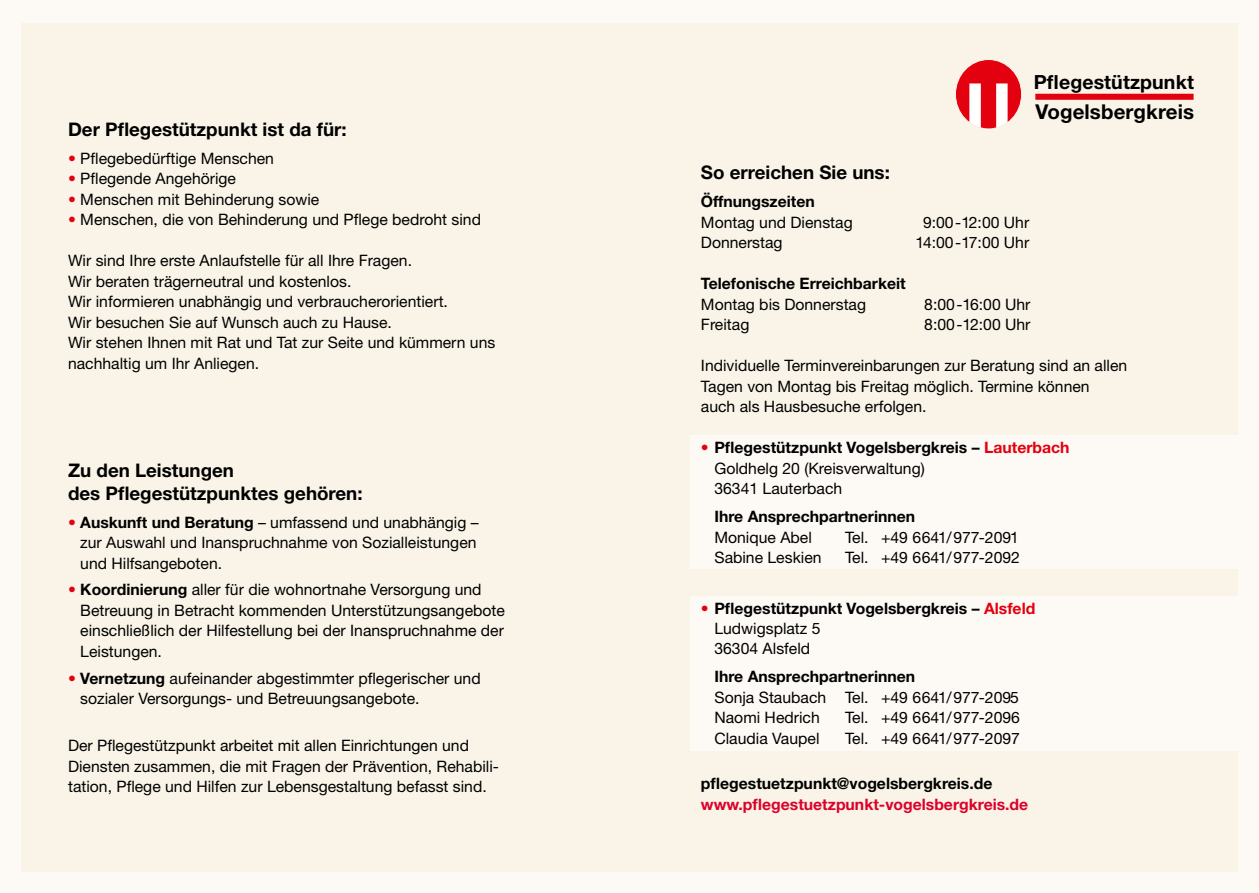
<style>
.page{position:relative;width:1259px;height:893px;background:#fdfaf5}
.page>*{position:absolute;margin:0;border:0;box-sizing:border-box;transform-origin:0 0}
.t1{font:700 20.4px "Helvetica Neue";letter-spacing:.005em;color:#000}
.t2{font:700 19.5px "Helvetica Neue";letter-spacing:.005em;color:#000}
.t3{font:700 18.75px/22.5px "Helvetica Neue";color:#000}
.t4{font:15.75px/20.4px "Helvetica Neue";color:#000}
.t5{font:700 15.75px/20.4px "Helvetica Neue";color:#000}
.t6{font:700 15.75px "Helvetica Neue";color:#db012a}
.s1{color:#e3000f}
.s2{font-weight:700}
.s3{font-weight:700;color:#e3000f}
.s4{font-weight:400;color:#e3000f}
.s5{font-weight:400}
</style>
<div class="page">
<div style="left:21px;top:23px;width:1216px;height:849px;background:#f9f4e7"></div>
<div style="left:691px;top:596px;width:568px;height:154px;background:#fdfaf5"></div>
<div style="left:691px;top:435px;width:568px;height:134px;background:#fdfaf5"></div>
<div style="left:955px;top:60px;width:66px;height:69px;background:#e3000f;border-radius:50%"></div>
<div style="left:969px;top:83px;width:12px;height:46px;background:#fff"></div>
<div style="left:996px;top:83px;width:11px;height:46px;background:#fff"></div>
<div style="left:955px;top:59px;width:66px;height:70px;border:1px solid #f9f4e7;border-radius:50%"></div>
<div style="left:1035px;top:94px;width:158px;height:6px;background:#e3000f"></div>
<p class="t3" style="left:68px;top:117px;width:280px">Der Pflegestützpunkt ist da für:</p>
<p class="t4" style="left:68px;top:148px;width:207px"><span class="s1">•</span> Pflegebedürftige Menschen</p>
<p class="t4" style="left:68px;top:168px;width:170px"><span class="s1">•</span> Pflegende Angehörige</p>
<p class="t4" style="left:68px;top:189px;width:253px"><span class="s1">•</span> Menschen mit Behinderung sowie</p>
<p class="t4" style="left:68px;top:209px;width:414px"><span class="s1">•</span> Menschen, die von Behinderung und Pflege bedroht sind</p>
<p class="t4" style="left:68px;top:250px;width:429px">Wir sind Ihre erste Anlaufstelle für all Ihre Fragen.<br>Wir beraten trägerneutral und kostenlos.<br>Wir informieren unabhängig und verbraucherorientiert.<br>Wir besuchen Sie auf Wunsch auch zu Hause.<br>Wir stehen Ihnen mit Rat und Tat zur Seite und kümmern uns nachhaltig um Ihr Anliegen.</p>
<p class="t3" style="left:68px;top:459px;width:296px">Zu den Leistungen<br>des Pflegestützpunktes gehören:</p>
<p class="t4" style="left:80px;top:511px;width:400px;text-indent:-12px"><span class="s1">•</span> <span class="s2">Auskunft und Beratung</span> – umfassend und unabhängig – zur Auswahl und Inanspruchnahme von Sozialleistungen und Hilfsangeboten.</p>
<p class="t4" style="left:80px;top:579px;width:426px;text-indent:-12px"><span class="s1">•</span> <span class="s2">Koordinierung</span> aller für die wohnortnahe Versorgung und Betreuung in Betracht kommenden Unterstützungsangebote einschließlich der Hilfestellung bei der Inanspruchnahme der Leistungen.</p>
<p class="t4" style="left:80px;top:667px;width:402px;text-indent:-12px"><span class="s1">•</span> <span class="s2">Vernetzung</span> aufeinander abgestimmter pflegerischer und sozialer Versorgungs- und Betreuungsangebote.</p>
<p class="t4" style="left:68px;top:735px;width:432px">Der Pflegestützpunkt arbeitet mit allen Einrichtungen und<br>Diensten zusammen, die mit Fragen der Prävention, Rehabili&shy;tation, Pflege und Hilfen zur Lebensgestaltung befasst sind.</p>
<p class="t2" style="left:1034px;top:70px;width:161px">Pflegestützpunkt</p>
<p class="t1" style="left:1035px;top:99px;width:160px">Vogelsbergkreis</p>
<p class="t3" style="left:701px;top:161px;width:190px">So erreichen Sie uns:</p>
<p class="t5" style="left:701px;top:191px;width:115px">Öffnungszeiten</p>
<p class="t4" style="left:701px;top:212px;width:153px">Montag und Dienstag</p>
<p class="t4" style="left:923px;top:212px;width:108px">9:00-12:00 Uhr</p>
<p class="t4" style="left:701px;top:232px;width:83px">Donnerstag</p>
<p class="t4" style="left:915px;top:232px;width:115px">14:00-17:00 Uhr</p>
<p class="t5" style="left:701px;top:273px;width:206px">Telefonische Erreichbarkeit</p>
<p class="t4" style="left:701px;top:294px;width:167px">Montag bis Donnerstag</p>
<p class="t4" style="left:924px;top:294px;width:108px">8:00-16:00 Uhr</p>
<p class="t4" style="left:701px;top:314px;width:50px">Freitag</p>
<p class="t4" style="left:924px;top:314px;width:108px">8:00-12:00 Uhr</p>
<p class="t4" style="left:701px;top:355px;width:428px">Individuelle Terminvereinbarungen zur Beratung sind an allen<br>Tagen von Montag bis Freitag möglich. Termine können auch als Hausbesuche erfolgen.</p>
<p class="t4" style="left:714px;top:437px;width:356px;text-indent:-13px"><span class="s1">•</span> <span class="s2">Pflegestützpunkt Vogelsbergkreis –</span> <span class="s3">Lauterbach<br></span>Goldhelg 20 (Kreisverwaltung)<br>36341 Lauterbach</p>
<p class="t5" style="left:714px;top:506px;width:202px">Ihre Ansprechpartnerinnen</p>
<p class="t4" style="left:714px;top:526px;width:99px">Monique Abel</p>
<p class="t4" style="left:845px;top:526px;width:175px">Tel. +49 6641/977-2091</p>
<p class="t4" style="left:714px;top:547px;width:109px">Sabine Leskien</p>
<p class="t4" style="left:845px;top:547px;width:176px">Tel. +49 6641/977-2092</p>
<p class="t5" style="left:714px;top:597px;width:322px;text-indent:-13px"><span class="s4">•</span> Pflegestützpunkt Vogelsbergkreis – <span class="s1">Alsfeld<br></span><span class="s5">Ludwigsplatz 5<br>36304 Alsfeld</span></p>
<p class="t5" style="left:714px;top:666px;width:202px">Ihre Ansprechpartnerinnen</p>
<p class="t4" style="left:714px;top:687px;width:306px">Sonja Staubach Tel. +49 6641/977-2095<br>Naomi Hedrich</p>
<p class="t4" style="left:845px;top:707px;width:176px">Tel. +49 6641/977-2096</p>
<p class="t4" style="left:714px;top:728px;width:107px">Claudia Vaupel</p>
<p class="t4" style="left:845px;top:728px;width:176px">Tel. +49 6641/977-2097</p>
<p class="t5" style="left:701px;top:773px;width:293px">pflegestuetzpunkt@vogelsbergkreis.de</p>
<p class="t6" style="left:701px;top:794px;width:329px">www.pflegestuetzpunkt-vogelsbergkreis.de</p>
</div>
